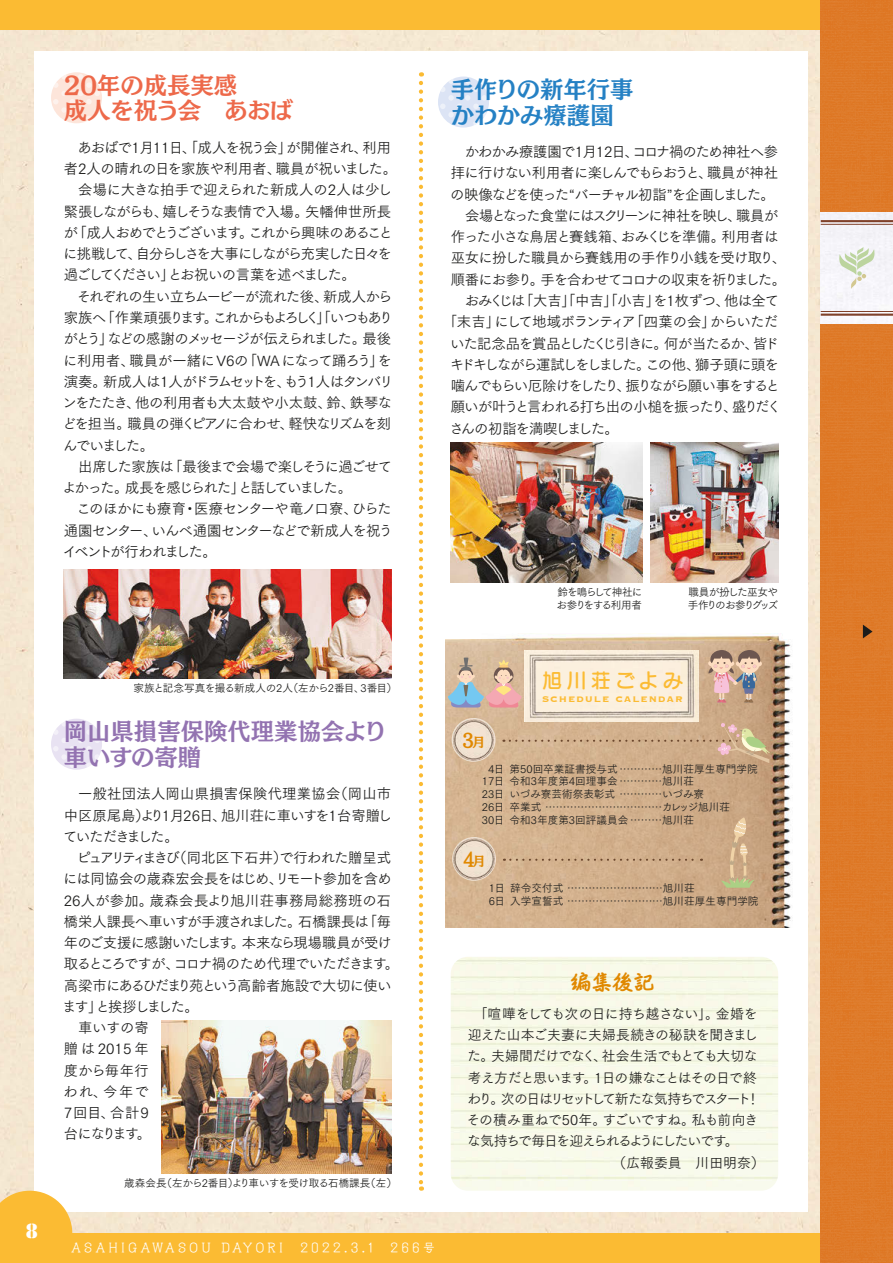
<style>
.page{position:relative;width:893px;height:1263px;background:#fff}
.page>*{position:absolute;margin:0;border:0;box-sizing:border-box;transform-origin:0 0}
.t1{font:23.4px/25.5px "Mode Min A Large Pro B";color:#9373b1}
.t2{font:23.4px/25.5px "Mode Min A Large Pro B";color:#ed694a}
.t3{font:23.4px/25.5px "Mode Min A Large Pro B";color:#2581c4}
.t4{font:21.3px "Kafu Marker Std B";color:#e08800}
.t5{font:20.25px "Seurat Pro DB";letter-spacing:.21em;color:#fbbb33}
.t6{font:19.2px "Stencil Std";color:#fff}
.t7{font:18px "Mode Min A Large Pro B";color:#e08800;scale:.9 1}
.t8{font:14.4px/21.3px "Tsuku Go Pro R";letter-spacing:-.065em;color:#1c1c1b;text-align:justify}
.t9{font:14.4px "Tsuku Go Pro R";letter-spacing:-.11em;color:#1c1c1b}
.t10{font:14.4px "Tsuku Go Pro R";letter-spacing:-.12em;color:#1c1c1b}
.t11{font:14.4px "Tsuku Go Pro R";letter-spacing:-.045em;color:#1c1c1b}
.t12{font:14.4px "Tsuku Go Pro R";letter-spacing:-.105em;color:#1c1c1b}
.t13{font:14.4px "Tsuku Go Pro R";letter-spacing:-.085em;color:#1c1c1b}
.t14{font:14.4px "Tsuku Go Pro R";letter-spacing:-.16em;color:#1c1c1b}
.t15{font:14.4px "Tsuku Go Pro R";letter-spacing:-.02em;color:#1c1c1b}
.t16{font:14.4px "Tsuku Go Pro R";letter-spacing:-.09em;color:#1c1c1b}
.t17{font:14.4px "Tsuku Go Pro R";letter-spacing:-.03em;color:#1c1c1b}
.t18{font:14.4px "Tsuku Go Pro R";letter-spacing:-.025em;color:#1c1c1b}
.t19{font:14.4px "Tsuku Go Pro R";letter-spacing:-.04em;color:#1c1c1b}
.t20{font:14.4px "Tsuku Go Pro R";letter-spacing:.025em;color:#1c1c1b}
.t21{font:14.4px "Tsuku Go Pro R";letter-spacing:-.015em;color:#1c1c1b}
.t22{font:14.4px "Tsuku Go Pro R";letter-spacing:-.13em;color:#1c1c1b}
.t23{font:13.8px "Tsuku Go Pro R";letter-spacing:-.06em;color:#1c1c1b}
.t24{font:13.8px "Tsuku Go Pro R";letter-spacing:-.16em;color:#1c1c1b}
.t25{font:13.8px "Tsuku Go Pro R";letter-spacing:-.03em;color:#1c1c1b}
.t26{font:13.8px "Tsuku Go Pro R";letter-spacing:-.04em;color:#1c1c1b}
.t27{font:13.8px "Tsuku Go Pro R";letter-spacing:-.025em;color:#1c1c1b}
.t28{font:13.8px "Tsuku Go Pro R";letter-spacing:-.1em;color:#1c1c1b}
.t29{font:13.8px "Tsuku Go Pro R";color:#1c1c1b}
.t30{font:11.7px "New Cinema A Std D";letter-spacing:.275em;color:#fff}
.t31{font:10.65px/12.8px "Tsuku Go Pro R";color:#1c1c1b}
.t32{font:10.65px "Tsuku Go Pro R";letter-spacing:-.05em;color:#1c1c1b}
.t33{font:10.65px "Tsuku Go Pro R";letter-spacing:-.03em;color:#1c1c1b}
.t34{font:10.65px/12.8px "Tsuku Go Pro R";letter-spacing:-.07em;color:#1c1c1b}
.t35{font:10.65px/12.8px "Tsuku Go Pro R";letter-spacing:-.11em;color:#1c1c1b}
.t36{font:700 10.65px "Copperplate";letter-spacing:.09em;color:#fbbb33}
.s1{font-size:12.75px}
</style>
<div class="page">
<div style="left:0;top:30px;width:821px;height:1203px;background:#f4e7d1"></div>
<div style="left:34px;top:51px;width:774px;height:1161px;background:#fff"></div>
<svg style="left:419px;top:83px;width:4px;height:1108px"></svg>
<img style="left:446px;top:634px;width:346px;height:293px">
<img style="left:525px;top:651px;width:174px;height:70px">
<img style="left:452px;top:718px;width:43px;height:44px;border-radius:22px">
<svg style="left:504px;top:859px;width:198px;height:2px"></svg>
<img style="left:452px;top:837px;width:44px;height:44px;border-radius:22px">
<img style="left:51px;top:72px;width:51px;height:51px">
<svg style="left:708px;top:650px;width:54px;height:53px;background:#c2a493"></svg>
<svg style="left:510px;top:723px;width:261px;height:40px;background:#d0af8d"></svg>
<svg style="left:721px;top:817px;width:34px;height:71px;background:#cdb089"></svg>
<svg style="left:448px;top:657px;width:74px;height:50px;background:#c9b6a8"></svg>
<img style="left:438px;top:77px;width:51px;height:51px">
<img style="left:451px;top:442px;width:191px;height:140px">
<img style="left:651px;top:442px;width:127px;height:140px">
<img style="left:64px;top:569px;width:327px;height:109px">
<img style="left:51px;top:719px;width:51px;height:51px">
<img style="left:162px;top:1020px;width:229px;height:154px">
<div style="left:0;top:1233px;width:893px;height:30px;background:#fbbb33"></div>
<svg style="left:0;top:1191px;width:72px;height:42px;background:#fbc450"></svg>
<div style="left:0;top:0;width:893px;height:30px;background:#fbbb33"></div>
<div style="left:821px;top:0;width:72px;height:1263px;background:#de7a29"></div>
<div style="left:821px;top:213px;width:72px;height:110px;background:#f5f4f9"></div>
<svg style="left:839px;top:247px;width:35px;height:42px"></svg>
<hr style="left:821px;top:220px;width:72px;height:2px;background:#80412a">
<hr style="left:821px;top:224px;width:72px;height:1px;background:#80412a">
<hr style="left:821px;top:314px;width:72px;height:2px;background:#80412a">
<hr style="left:821px;top:311px;width:72px;height:1px;background:#80412a">
<svg style="left:863px;top:625px;width:9px;height:13px"></svg>
<h3 class="t6" style="left:26px;top:1219px;width:14px">8</h3>
<h1 class="t2" style="left:64px;top:71px;width:231px">20年の成長実感<br>成人を祝う会　あおば</h1>
<p class="t8" style="left:77px;top:135px;width:315px">あおばで1月11日、「成人を祝う会」が開催され、利用</p>
<p class="t17" style="left:64px;top:157px;width:335px">者2人の晴れの日を家族や利用者、職員が祝いました。</p>
<p class="t21" style="left:78px;top:178px;width:316px">会場に大きな拍手で迎えられた新成人の2人は少し</p>
<p class="t11" style="left:64px;top:199px;width:329px">緊張しながらも、嬉しそうな表情で入場。矢幡伸世所長</p>
<p class="t12" style="left:63px;top:221px;width:331px">が「成人おめでとうございます。これから興味のあること</p>
<p class="t9" style="left:63px;top:242px;width:330px">に挑戦して、自分らしさを大事にしながら充実した日々を</p>
<p class="t9" style="left:64px;top:263px;width:294px">過ごしてください」とお祝いの言葉を述べました。</p>
<p class="t8" style="left:77px;top:284px;width:317px">それぞれの生い立ちムービーが流れた後、新成人から</p>
<p class="t14" style="left:64px;top:306px;width:331px">家族へ「作業頑張ります。これからもよろしく」「いつもあり</p>
<p class="t9" style="left:63px;top:327px;width:329px">がとう」などの感謝のメッセージが伝えられました。最後</p>
<p class="t15" style="left:63px;top:348px;width:330px">に利用者、職員が一緒にV6の「WAになって踊ろう」を</p>
<p class="t9" style="left:64px;top:369px;width:331px">演奏。新成人は1人がドラムセットを、もう1人はタンバリ</p>
<p class="t18" style="left:63px;top:391px;width:331px">ンをたたき、他の利用者も大太鼓や小太鼓、鈴、鉄琴な</p>
<p class="t8" style="left:62px;top:412px;width:331px">どを担当。職員の弾くピアノに合わせ、軽快なリズムを刻</p>
<p class="t8" style="left:63px;top:433px;width:93px">んでいました。</p>
<p class="t8" style="left:78px;top:454px;width:316px">出席した家族は「最後まで会場で楽しそうに過ごせて</p>
<p class="t10" style="left:62px;top:476px;width:291px">よかった。成長を感じられた」と話していました。</p>
<p class="t8" style="left:77px;top:497px;width:316px">このほかにも療育・医療センターや竜ノ口寮、ひらた</p>
<p class="t8" style="left:64px;top:518px;width:331px">通園センター、いんべ通園センターなどで新成人を祝う</p>
<p class="t10" style="left:63px;top:539px;width:156px">イベントが行われました。</p>
<h1 class="t3" style="left:451px;top:75px;width:184px">手作りの新年行事かわかみ療護園</h1>
<p class="t8" style="left:465px;top:140px;width:315px">かわかみ療護園で1月12日、コロナ禍のため神社へ参</p>
<p class="t8" style="left:451px;top:161px;width:329px">拝に行けない利用者に楽しんでもらおうと、職員が神社</p>
<p class="t16" style="left:450px;top:182px;width:326px">の映像などを使った“バーチャル初詣”を企画しました。</p>
<p class="t10" style="left:465px;top:204px;width:315px">会場となった食堂にはスクリーンに神社を映し、職員が</p>
<p class="t19" style="left:451px;top:225px;width:329px">作った小さな鳥居と賽銭箱、おみくじを準備。利用者は</p>
<p class="t8" style="left:451px;top:246px;width:337px">巫女に扮した職員から賽銭用の手作り小銭を受け取り、</p>
<p class="t8" style="left:451px;top:267px;width:337px">順番にお参り。手を合わせてコロナの収束を祈りました。</p>
<p class="t8" style="left:465px;top:288px;width:316px">おみくじは「大吉」「中吉」「小吉」を1枚ずつ、他は全て</p>
<p class="t8" style="left:443px;top:310px;width:337px">「末吉」にして地域ボランティア「四葉の会」からいただ</p>
<p class="t13" style="left:450px;top:331px;width:330px">いた記念品を賞品としたくじ引きに。何が当たるか、皆ド</p>
<p class="t10" style="left:450px;top:352px;width:331px">キドキしながら運試しをしました。この他、獅子頭に頭を</p>
<p class="t12" style="left:451px;top:374px;width:331px">噛んでもらい厄除けをしたり、振りながら願い事をすると</p>
<p class="t13" style="left:451px;top:395px;width:332px">願いが叶うと言われる打ち出の小槌を振ったり、盛りだく</p>
<p class="t8" style="left:449px;top:416px;width:171px">さんの初詣を満喫しました。</p>
<p class="t35" style="left:557px;top:585px;width:87px">鈴を鳴らして神社にお参りをする利用者</p>
<p class="t34" style="left:688px;top:585px;width:92px">職員が扮した巫女や手作りのお参りグッズ</p>
<p class="t33" style="left:134px;top:679px;width:265px">家族と記念写真を撮る新成人の2人（左から2番目、3番目）</p>
<h1 class="t1" style="left:64px;top:717px;width:325px">岡山県損害保険代理業協会より車いすの寄贈</h1>
<p class="t8" style="left:63px;top:782px;width:331px;text-indent:15px">一般社団法人岡山県損害保険代理業協会（岡山市中区原尾島）より1月26日、旭川荘に車いすを1台寄贈していただきました。</p>
<p class="t11" style="left:77px;top:846px;width:316px">ピュアリティまきび（同北区下石井）で行われた贈呈式</p>
<p class="t8" style="left:63px;top:867px;width:330px">には同協会の歳森宏会長をはじめ、リモート参加を含め</p>
<p class="t20" style="left:64px;top:888px;width:329px">26人が参加。歳森会長より旭川荘事務局総務班の石</p>
<p class="t11" style="left:64px;top:909px;width:329px">橋栄人課長へ車いすが手渡されました。石橋課長は「毎</p>
<p class="t8" style="left:64px;top:930px;width:330px">年のご支援に感謝いたします。本来なら現場職員が受け</p>
<p class="t8" style="left:64px;top:952px;width:337px">取るところですが、コロナ禍のため代理でいただきます。</p>
<p class="t8" style="left:64px;top:973px;width:329px">高梁市にあるひだまり苑という高齢者施設で大切に使い</p>
<p class="t22" style="left:62px;top:994px;width:138px">ます」と挨拶しました。</p>
<p class="t8" style="left:78px;top:1015px;width:72px">車いすの寄</p>
<p class="t8" style="left:64px;top:1037px;width:87px">贈は2015 年</p>
<p class="t8" style="left:64px;top:1058px;width:87px">度から毎年行</p>
<p class="t8" style="left:63px;top:1079px;width:87px">われ、今年で</p>
<p class="t8" style="left:64px;top:1100px;width:87px">7回目、合計9</p>
<p class="t8" style="left:64px;top:1122px;width:89px">台になります。</p>
<p class="t32" style="left:124px;top:1174px;width:274px">歳森会長（左から2番目）より車いすを受け取る石橋課長（左）</p>
<p class="t30" style="left:71px;top:1239px;width:213px">ASAHIGAWASOU DAYORI</p>
<p class="t30" style="left:300px;top:1239px;width:74px">2022.3.1</p>
<p class="t30" style="left:390px;top:1239px;width:46px">266号</p>
<h3 class="t5" style="left:542px;top:667px;width:142px">旭川荘ごよみ</h3>
<p class="t36" style="left:542px;top:692px;width:142px">SCHEDULE CALENDAR</p>
<p class="t7" style="left:463px;top:724px;width:27px">3<span class="s1">月</span></p>
<p class="t31" style="left:482px;top:761px;width:277px;text-indent:6px">4日第50回卒業証書授与式 …………旭川荘厚生専門学院<br>17日令和3年度第4回理事会 …………旭川荘<br>23日いづみ寮芸術祭表彰式 …………いづみ寮<br>26日卒業式 ……………………………カレッジ旭川荘<br>30日令和3年度第3回評議員会 ………旭川荘</p>
<p class="t7" style="left:463px;top:843px;width:27px">4<span class="s1">月</span></p>
<p class="t31" style="left:489px;top:880px;width:271px">1日辞令交付式 ………………………旭川荘<br>6日入学宣誓式 ………………………旭川荘厚生専門学院</p>
<h2 class="t4" style="left:570px;top:964px;width:86px">編集後記</h2>
<p class="t26" style="left:474px;top:1002px;width:285px">「喧嘩をしても次の日に持ち越さない」。金婚を</p>
<p class="t27" style="left:468px;top:1023px;width:292px">迎えた山本ご夫妻に夫婦長続きの秘訣を聞きまし</p>
<p class="t23" style="left:467px;top:1045px;width:292px">た。夫婦間だけでなく、社会生活でもとても大切な</p>
<p class="t23" style="left:468px;top:1066px;width:291px">考え方だと思います。1日の嫌なことはその日で終</p>
<p class="t24" style="left:467px;top:1087px;width:294px">わり。次の日はリセットして新たな気持ちでスタート！</p>
<p class="t25" style="left:466px;top:1108px;width:293px">その積み重ねで50年。すごいですね。私も前向き</p>
<p class="t28" style="left:467px;top:1130px;width:273px">な気持ちで毎日を迎えられるようにしたいです。</p>
<p class="t29" style="left:613px;top:1151px;width:154px">（広報委員　川田明奈）</p>
</div>
